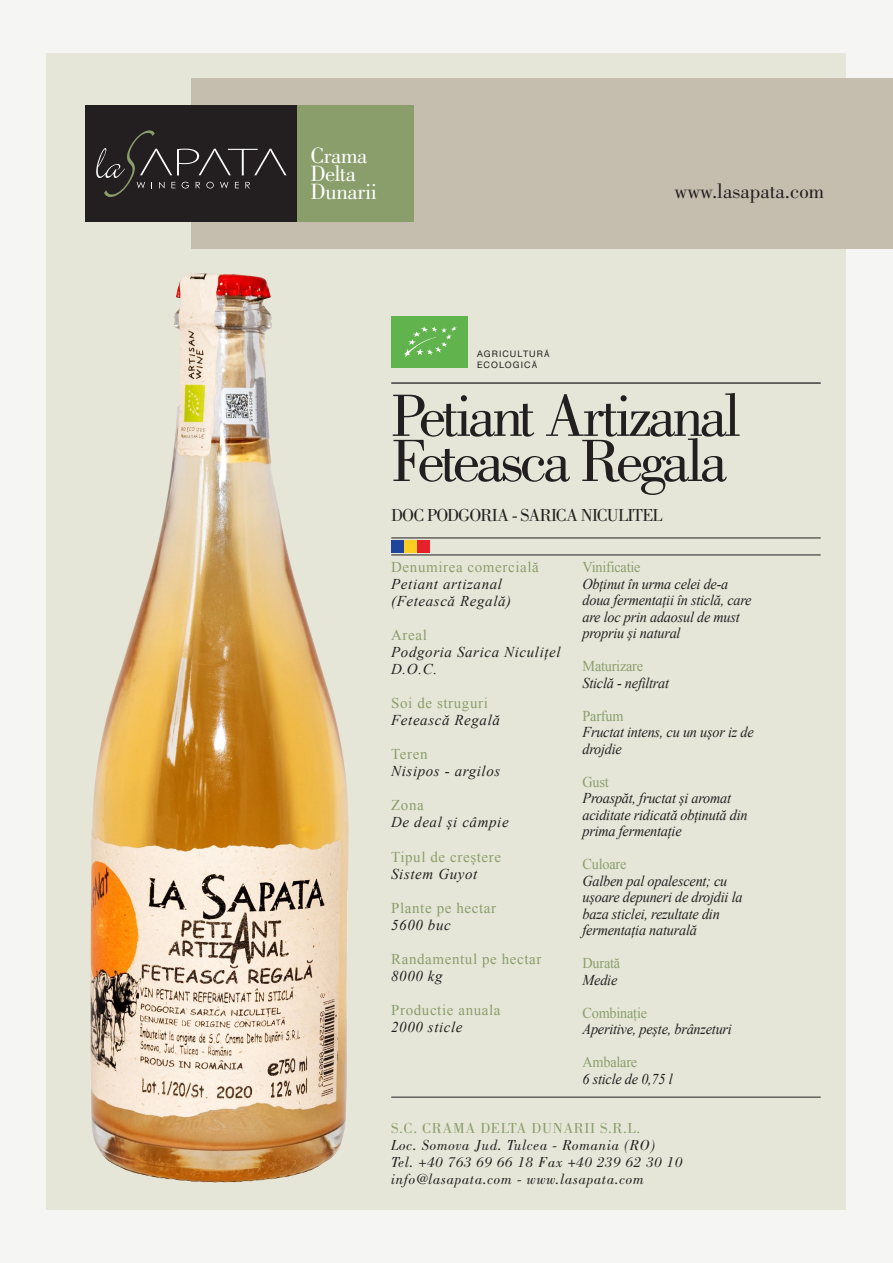
<style>
.page{position:relative;width:893px;height:1263px;background:#f5f6f3}
.page>*{position:absolute;margin:0;border:0;box-sizing:border-box;transform-origin:0 0}
.t1{font:61.65px/45.2px "Bodoni";letter-spacing:-.065em;color:#231f20}
.t2{font:22.8px/18px "Bodoni";letter-spacing:-.02em;color:#fff}
.t3{font:21px "Bodoni";color:#231f20}
.t4{font:18px "Bodoni";letter-spacing:-.045em;color:#231f20}
.t5{font:italic 15px/16.5px "Times New Roman";letter-spacing:-.015em;color:#231f20;scale:.95 1}
.t6{font:italic 15px/17.1px "Times New Roman";letter-spacing:.04em;color:#231f20}
.t7{font:15px "Times New Roman";letter-spacing:.04em;color:#8a9e6b}
.t8{font:italic 15px/17px "Bodoni";letter-spacing:.04em;color:#231f20}
.t9{font:15px "Times New Roman";letter-spacing:-.015em;color:#8a9e6b;scale:.95 1}
.t10{font:15px "Bodoni";letter-spacing:.04em;color:#8a9e6b}
.t11{font:15px "Times New Roman";letter-spacing:.04em;color:#8a9e6b;scale:.95 1}
.t12{font:italic 15px "Times New Roman";letter-spacing:-.015em;color:#231f20}
.t13{font:9px/10.9px "Helvetica Neue";letter-spacing:.12em;color:#231f20}
.s1{font-family:"Myriad Pro"}
</style>
<div class="page">
<div style="left:47px;top:53px;width:799px;height:1157px;background:#e6e6d8"></div>
<div style="left:191px;top:79px;width:702px;height:170px;background:#c5bdae"></div>
<div style="left:85px;top:105px;width:213px;height:117px;background:#231f20"></div>
<div style="left:298px;top:105px;width:116px;height:117px;background:#8a9e6b"></div>
<svg style="left:96px;top:130px;width:190px;height:67px"></svg>
<hr style="left:391px;top:382px;width:430px;height:2px;background:#231f20">
<hr style="left:391px;top:555px;width:430px;height:1px;background:#231f20">
<hr style="left:391px;top:1097px;width:430px;height:1px;background:#231f20">
<hr style="left:391px;top:538px;width:430px;height:1px;background:#231f20">
<div style="left:391px;top:316px;width:77px;height:51px;background:#61b44d"></div>
<svg style="left:404px;top:326px;width:53px;height:31px"></svg>
<img style="left:91px;top:273px;width:258px;height:910px">
<div style="left:391px;top:540px;width:13px;height:13px;background:#1e459b"></div>
<div style="left:417px;top:540px;width:12px;height:13px;background:#e6212b"></div>
<div style="left:404px;top:540px;width:13px;height:13px;background:#facd22"></div>
<h2 class="t2" style="left:310px;top:147px;width:68px">Crama<br>Delta<br>Dunarii</h2>
<h3 class="t3" style="left:675px;top:179px;width:151px">www.lasapata.com</h3>
<p class="t13" style="left:477px;top:348px;width:74px">AGRICULTUR<span class="s1">Ă<br></span>ECOLOGIC<span class="s1">Ă</span></p>
<h1 class="t1" style="left:391px;top:393px;width:351px">Petiant Artizanal<br>Feteasca Regala</h1>
<p class="t4" style="left:391px;top:505px;width:273px">DOC PODGORIA - SARICA NICULITEL</p>
<p class="t7" style="left:391px;top:557px;width:149px">Denumirea comercială</p>
<p class="t6" style="left:391px;top:575px;width:121px">Petiant artizanal (Fetească Regală)</p>
<p class="t7" style="left:391px;top:625px;width:37px">Areal</p>
<p class="t6" style="left:391px;top:643px;width:171px">Podgoria Sarica Niculițel<br>D.O.C.</p>
<p class="t7" style="left:391px;top:693px;width:98px">Soi de struguri</p>
<p class="t6" style="left:391px;top:711px;width:110px">Fetească Regală</p>
<p class="t7" style="left:391px;top:744px;width:38px">Teren</p>
<p class="t6" style="left:391px;top:762px;width:111px">Nisipos - argilos</p>
<p class="t7" style="left:391px;top:795px;width:34px">Zona</p>
<p class="t6" style="left:391px;top:813px;width:119px">De deal și câmpie</p>
<p class="t7" style="left:391px;top:846px;width:111px">Tipul de creştere</p>
<p class="t6" style="left:391px;top:865px;width:88px">Sistem Guyot</p>
<p class="t7" style="left:391px;top:897px;width:106px">Plante pe hectar</p>
<p class="t12" style="left:391px;top:914px;width:61px">5600 buc</p>
<p class="t7" style="left:391px;top:948px;width:152px">Randamentul pe hectar</p>
<p class="t12" style="left:391px;top:965px;width:53px">8000 kg</p>
<p class="t7" style="left:391px;top:1000px;width:111px">Productie anuala</p>
<p class="t6" style="left:391px;top:1018px;width:73px">2000 sticle</p>
<p class="t9" style="left:583px;top:557px;width:63px">Vinificatie</p>
<p class="t5" style="left:583px;top:575px;width:179px">Obținut în urma celei de-a doua fermentații în sticlă, care are loc prin adaosul de must propriu și natural</p>
<p class="t9" style="left:583px;top:656px;width:65px">Maturizare</p>
<p class="t5" style="left:583px;top:674px;width:93px">Sticlă - nefiltrat</p>
<p class="t11" style="left:583px;top:705px;width:45px">Parfum</p>
<p class="t5" style="left:583px;top:723px;width:182px">Fructat intens, cu un ușor iz de drojdie</p>
<p class="t11" style="left:583px;top:771px;width:29px">Gust</p>
<p class="t5" style="left:583px;top:789px;width:175px">Proaspăt, fructat și aromat aciditate ridicată obținută din prima fermentație</p>
<p class="t9" style="left:583px;top:854px;width:48px">Culoare</p>
<p class="t5" style="left:583px;top:872px;width:170px">Galben pal opalescent; cu ușoare depuneri de drojdii la baza sticlei, rezultate din fermentația naturală</p>
<p class="t11" style="left:583px;top:953px;width:41px">Durată</p>
<p class="t5" style="left:583px;top:971px;width:38px">Medie</p>
<p class="t9" style="left:583px;top:1002px;width:69px">Combinație</p>
<p class="t5" style="left:583px;top:1020px;width:159px">Aperitive, pește, brânzeturi</p>
<p class="t9" style="left:583px;top:1052px;width:59px">Ambalare</p>
<p class="t5" style="left:583px;top:1070px;width:96px">6 sticle de 0,75 l</p>
<p class="t10" style="left:391px;top:1120px;width:250px">S.C. CRAMA DELTA DUNARII S.R.L.</p>
<p class="t8" style="left:391px;top:1136px;width:293px">Loc. Somova Jud. Tulcea - Romania (RO)<br>Tel. +40 763 69 66 18 Fax +40 239 62 30 10 info@lasapata.com - www.lasapata.com</p>
</div>
